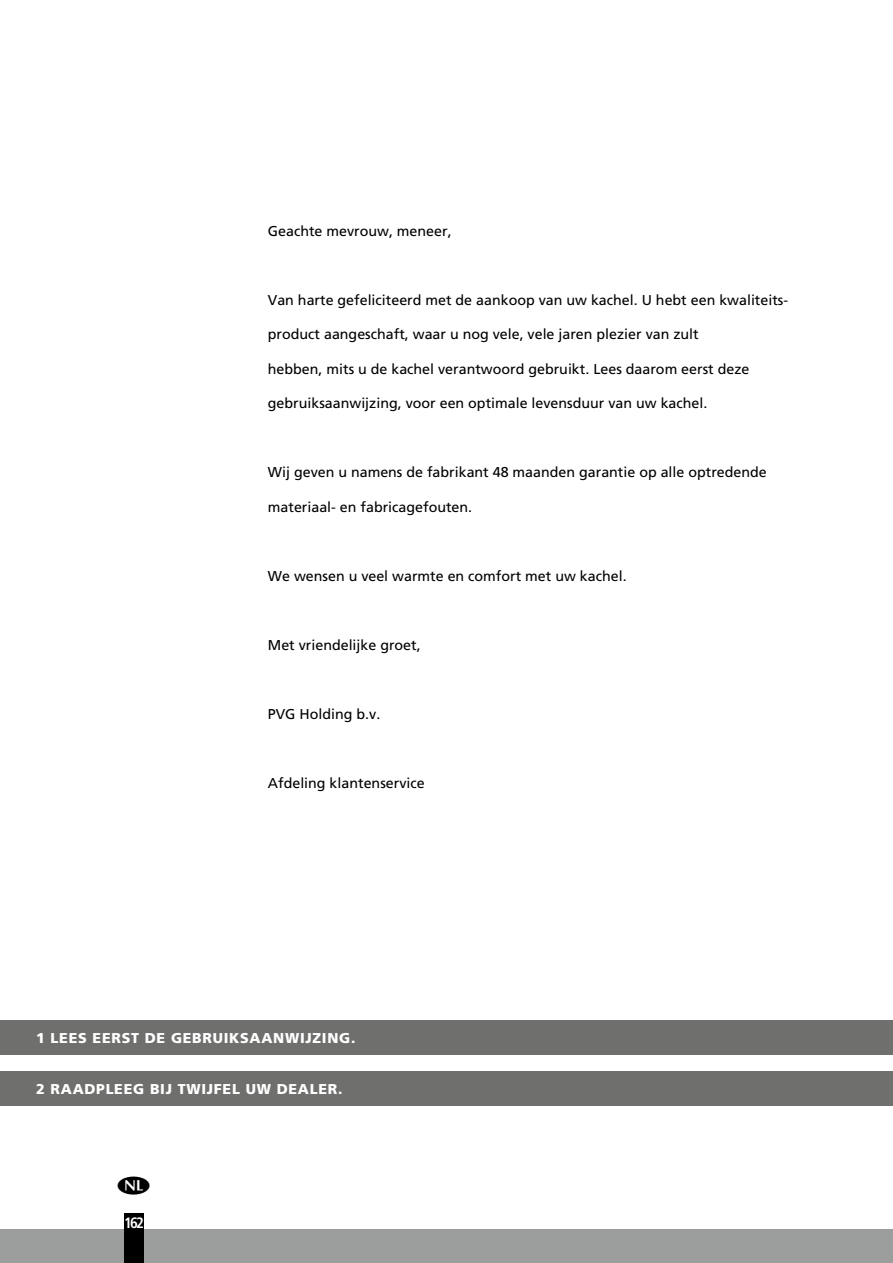
<style>
.page{position:relative;width:893px;height:1263px;background:#fff}
.page>*{position:absolute;margin:0;border:0;box-sizing:border-box;transform-origin:0 0}
.t1{font:700 condensed 15px "Frutiger";color:#fff}
.t2{font:14.25px "Frutiger";color:#000}
.t3{font:900 14.25px "Frutiger";letter-spacing:.05em;color:#fff}
</style>
<div class="page">
<div style="left:0;top:1229px;width:893px;height:34px;background:#9c9d9d"></div>
<div style="left:124px;top:1213px;width:20px;height:50px;background:#000"></div>
<div style="left:0;top:1020px;width:893px;height:34px;background:#6f6f6e"></div>
<div style="left:0;top:1071px;width:893px;height:35px;background:#6f6f6e"></div>
<p class="t2" style="left:268px;top:222px;width:185px">Geachte mevrouw, meneer,</p>
<p class="t2" style="left:268px;top:291px;width:522px">Van harte gefeliciteerd met de aankoop van uw kachel. U hebt een kwaliteits-</p>
<p class="t2" style="left:268px;top:326px;width:432px">product aangeschaft, waar u nog vele, vele jaren plezier van zult</p>
<p class="t2" style="left:268px;top:360px;width:483px">hebben, mits u de kachel verantwoord gebruikt. Lees daarom eerst deze</p>
<p class="t2" style="left:268px;top:395px;width:441px">gebruiksaanwijzing, voor een optimale levensduur van uw kachel.</p>
<p class="t2" style="left:268px;top:464px;width:500px">Wij geven u namens de fabrikant 48 maanden garantie op alle optredende</p>
<p class="t2" style="left:268px;top:498px;width:206px">materiaal- en fabricagefouten.</p>
<p class="t2" style="left:268px;top:567px;width:360px">We wensen u veel warmte en comfort met uw kachel.</p>
<p class="t2" style="left:268px;top:636px;width:154px">Met vriendelijke groet,</p>
<p class="t2" style="left:268px;top:705px;width:114px">PVG Holding b.v.</p>
<p class="t2" style="left:268px;top:774px;width:158px">Afdeling klantenservice</p>
<p class="t3" style="left:36px;top:1029px;width:321px">1 LEES EERST DE GEBRUIKSAANWIJZING.</p>
<p class="t3" style="left:36px;top:1080px;width:308px">2 RAADPLEEG BIJ TWIJFEL UW DEALER.</p>
<p class="t1" style="left:124px;top:1214px;width:21px">162</p>
</div>
